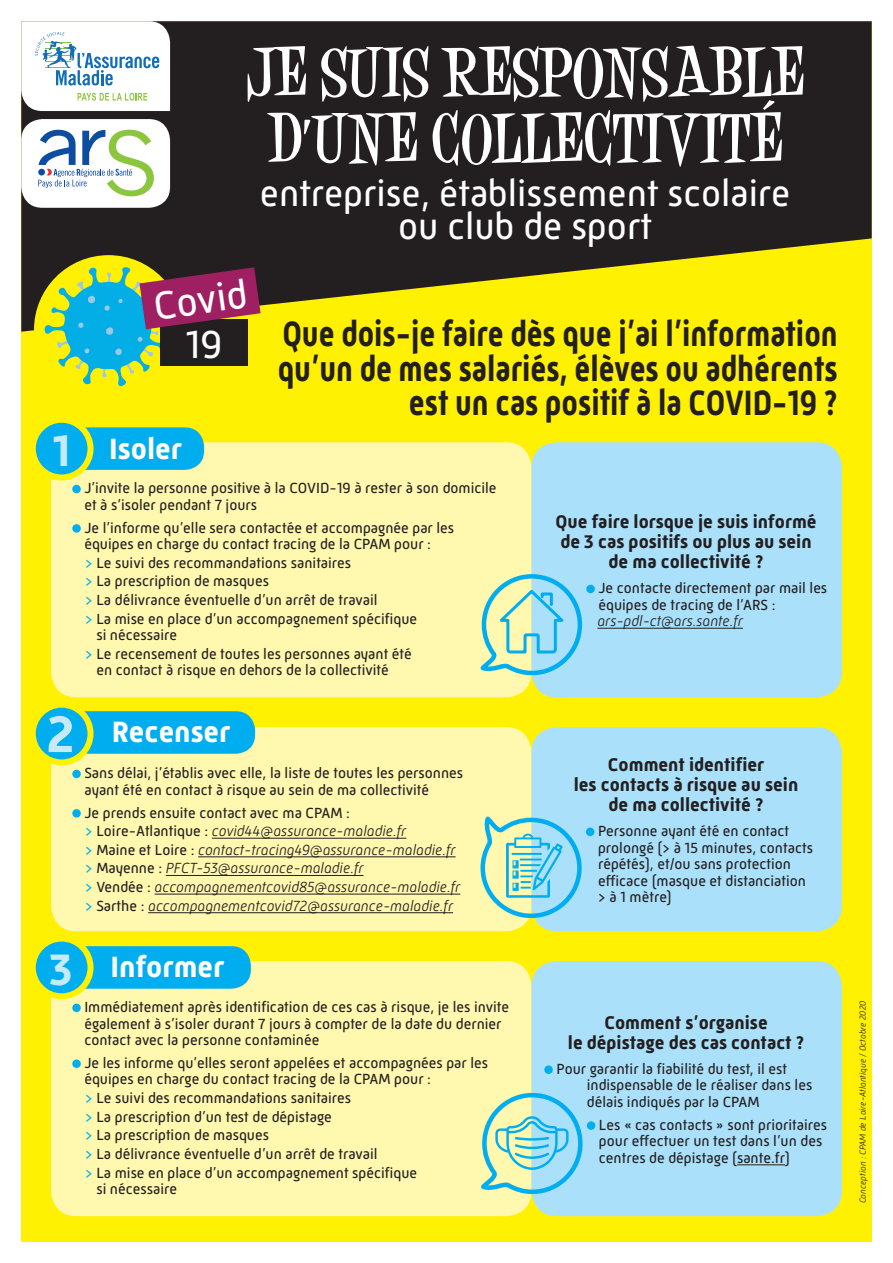
<style>
.page{position:relative;width:893px;height:1263px;background:#fff}
.page>*{position:absolute;margin:0;border:0;box-sizing:border-box;transform-origin:0 0}
.t1{font:700 52.5px/66px "Desigers";color:#fff;text-align:center}
.t2{font:39.9px "Mic 32 New";color:#fff}
.t3{font:37.5px/33px "Mic 32 New";color:#fff;text-align:center}
.t4{font:700 36px/34.5px "Mic 32 New";color:#231f20;text-align:right;scale:.85 1}
.t5{font:700 30px "Mic 32 New";color:#fff}
.t6{font:700 18.75px/20.2px "Mic 32 New";color:#231f20;text-align:center}
.t7{font:15px/16.5px "Mic 32 New";color:#231f20}
.t8{font:italic 300 15px/18.6px "Mic 32 New";color:#231f20}
.t9{font:italic 300 9px "Mic 32 New";color:#231f20}
.s1{font-size:45px;color:#c6eafa}
.s2{color:#00aeef}
.s3{font-size:52.5px;color:#c6eafa}
.s4{font-weight:400;font-style:normal}
.s5{font-weight:400;font-style:normal;color:#00aeef}
</style>
<div class="page">
<div style="left:21px;top:21px;width:851px;height:1221px;background:#fff101"></div>
<svg style="left:21px;top:21px;width:851px;height:311px;fill:#231f20"></svg>
<div style="left:34px;top:255px;width:149px;height:149px;background:#fff101;border-radius:50%"></div>
<svg style="left:45px;top:267px;width:216px;height:119px"></svg>
<div style="left:51px;top:442px;width:480px;height:255px;background:#fff8ae;border-radius:26px"></div>
<div style="left:72px;top:485px;width:9px;height:8px;background:#00aeef;border-radius:50%"></div>
<div style="left:72px;top:524px;width:9px;height:9px;background:#00aeef;border-radius:50%"></div>
<div style="left:51px;top:961px;width:480px;height:255px;background:#fff8ae;border-radius:26px"></div>
<svg style="left:72px;top:1003px;width:9px;height:9px"></svg>
<div style="left:72px;top:1059px;width:9px;height:9px;background:#00aeef;border-radius:50%"></div>
<div style="left:531px;top:961px;width:311px;height:255px;background:#aae0f9;border-radius:26px"></div>
<hr style="left:737px;top:1164px;width:48px;height:1px;background:#231f20">
<div style="left:544px;top:1065px;width:9px;height:9px;background:#00aeef;border-radius:50%"></div>
<div style="left:587px;top:1121px;width:8px;height:9px;background:#00aeef;border-radius:50%"></div>
<svg style="left:481px;top:1091px;width:102px;height:105px"></svg>
<svg style="left:21px;top:21px;width:149px;height:90px;background:#e2ecef"></svg>
<div style="left:51px;top:727px;width:480px;height:204px;background:#fff8ae;border-radius:26px"></div>
<hr style="left:212px;top:838px;width:194px;height:1px;background:#231f20">
<hr style="left:198px;top:856px;width:258px;height:1px;background:#231f20">
<hr style="left:166px;top:875px;width:197px;height:1px;background:#231f20">
<hr style="left:155px;top:894px;width:305px;height:1px;background:#231f20">
<hr style="left:148px;top:912px;width:305px;height:1px;background:#231f20">
<div style="left:72px;top:770px;width:9px;height:8px;background:#00aeef;border-radius:50%"></div>
<div style="left:72px;top:809px;width:9px;height:8px;background:#00aeef;border-radius:50%"></div>
<div style="left:531px;top:727px;width:311px;height:204px;background:#aae0f9;border-radius:26px"></div>
<div style="left:586px;top:828px;width:8px;height:8px;background:#00aeef;border-radius:50%"></div>
<div style="left:531px;top:442px;width:311px;height:255px;background:#aae0f9;border-radius:26px"></div>
<hr style="left:597px;top:628px;width:146px;height:1px;background:#231f20">
<div style="left:586px;top:585px;width:9px;height:8px;background:#00aeef;border-radius:50%"></div>
<div style="left:64px;top:427px;width:140px;height:43px;background:#00aeef;border-radius:20px"></div>
<div style="left:33px;top:420px;width:58px;height:57px;background:#00aeef;border-radius:50%"></div>
<div style="left:30px;top:417px;width:64px;height:63px;border:6px solid #fff101;border-radius:50%"></div>
<div style="left:64px;top:711px;width:191px;height:43px;background:#00aeef;border-radius:20px"></div>
<div style="left:33px;top:705px;width:58px;height:57px;background:#00aeef;border-radius:50%"></div>
<div style="left:30px;top:702px;width:64px;height:63px;border:6px solid #fff101;border-radius:50%"></div>
<div style="left:64px;top:946px;width:187px;height:43px;background:#00aeef;border-radius:20px"></div>
<div style="left:33px;top:938px;width:58px;height:58px;background:#00aeef;border-radius:50%"></div>
<div style="left:30px;top:935px;width:64px;height:64px;border:6px solid #fff101;border-radius:50%"></div>
<div style="left:21px;top:119px;width:149px;height:89px;background:#fff;border-radius:21px"></div>
<svg style="left:38px;top:130px;width:116px;height:66px"></svg>
<svg style="left:480px;top:572px;width:103px;height:105px"></svg>
<svg style="left:480px;top:810px;width:102px;height:110px"></svg>
<h1 class="t1" style="left:246px;top:39px;width:559px">JE SUIS RESPONSABLE<br>D’UNE COLLECTIVITÉ</h1>
<h3 class="t3" style="left:260px;top:176px;width:532px">entreprise, établissement scolaire ou club de sport</h3>
<h2 class="t2" style="left:151px;top:284px;width:95px;rotate:-8deg">Covid</h2>
<h2 class="t2" style="left:185px;top:321px;width:39px">19</h2>
<h3 class="t5" style="left:52px;top:431px;width:131px"><span class="s1">1</span> Isoler</h3>
<h3 class="t4" style="left:278px;top:317px;width:660px">Que dois-je faire dès que j’ai l’information qu’un de mes salariés, élèves ou adhérents est un cas positif à la COVID-19 ?</h3>
<p class="t7" style="left:84px;top:480px;width:414px">J’invite la personne positive à la COVID-19 à rester à son domicile et à s’isoler pendant 7 jours</p>
<p class="t7" style="left:84px;top:519px;width:371px">Je l’informe qu’elle sera contactée et accompagnée par les équipes en charge du contact tracing de la CPAM pour :</p>
<p class="t7" style="left:85px;top:553px;width:334px;line-height:18.6px"><span class="s2">&gt;</span> Le suivi des recommandations sanitaires<br><span class="s2">&gt;</span> La prescription de masques<br><span class="s2">&gt;</span> La délivrance éventuelle d’un arrêt de travail<br><span class="s2">&gt;</span> La mise en place d’un accompagnement spécifique</p>
<p class="t7" style="left:85px;top:626px;width:328px;line-height:18.6px;text-indent:11px">si nécessaire<br><span class="s2">&gt;</span> Le recensement de toutes les personnes ayant été</p>
<p class="t7" style="left:96px;top:662px;width:294px">en contact à risque en dehors de la collectivité</p>
<h3 class="t5" style="left:47px;top:715px;width:185px"><span class="s3">2</span> Recenser</h3>
<p class="t7" style="left:84px;top:765px;width:380px">Sans délai, j’établis avec elle, la liste de toutes les personnes ayant été en contact à risque au sein de ma collectivité</p>
<p class="t8" style="left:84px;top:803px;width:377px"><span class="s4">Je prends ensuite contact avec ma CPAM :<br></span><span class="s5">&gt;</span> <span class="s4">Loire-Atlantique :</span> covid44@assurance-maladie.fr<br><span class="s5">&gt;</span> <span class="s4">Maine et Loire :</span> contact-tracing49@assurance-maladie.fr <span class="s5">&gt;</span> <span class="s4">Mayenne :</span> PFCT-53@assurance-maladie.fr<br><span class="s5">&gt;</span> <span class="s4">Vendée :</span> accompagnementcovid85@assurance-maladie.fr <span class="s5">&gt;</span> <span class="s4">Sarthe :</span> accompagnementcovid72@assurance-maladie.fr</p>
<h3 class="t5" style="left:50px;top:950px;width:176px"><span class="s1">3</span> Informer</h3>
<p class="t7" style="left:84px;top:999px;width:426px">Immédiatement après identification de ces cas à risque, je les invite également à s’isoler durant 7 jours à compter de la date du dernier contact avec la personne contaminée</p>
<p class="t7" style="left:84px;top:1054px;width:405px">Je les informe qu’elles seront appelées et accompagnées par les équipes en charge du contact tracing de la CPAM pour :</p>
<p class="t7" style="left:85px;top:1089px;width:334px;line-height:18.6px"><span class="s2">&gt;</span> Le suivi des recommandations sanitaires<br><span class="s2">&gt;</span> La prescription d’un test de dépistage<br><span class="s2">&gt;</span> La prescription de masques<br><span class="s2">&gt;</span> La délivrance éventuelle d’un arrêt de travail<br><span class="s2">&gt;</span> La mise en place d’un accompagnement spécifique</p>
<p class="t7" style="left:96px;top:1181px;width:82px">si nécessaire</p>
<p class="t6" style="left:555px;top:511px;width:263px">Que faire lorsque je suis informé de 3 cas positifs ou plus au sein de ma collectivité ?</p>
<p class="t7" style="left:598px;top:580px;width:230px">Je contacte directement par mail les équipes de tracing de l’ARS :</p>
<p class="t8" style="left:597px;top:612px;width:147px">ars-pdl-ct@ars.sante.fr</p>
<p class="t6" style="left:574px;top:754px;width:226px">Comment identifier<br>les contacts à risque au sein de ma collectivité ?</p>
<p class="t7" style="left:598px;top:823px;width:216px">Personne ayant été en contact prolongé (&gt; à 15 minutes, contacts répétés), et/ou sans protection efficace (masque et distanciation &gt; à 1 mètre)</p>
<p class="t6" style="left:568px;top:1012px;width:238px">Comment s’organise<br>le dépistage des cas contact ?</p>
<p class="t7" style="left:587px;top:1060px;width:227px;text-indent:-30px">Pour garantir la fiabilité du test, il est indispensable de le réaliser dans les délais indiqués par la CPAM</p>
<p class="t7" style="left:599px;top:1116px;width:230px">Les « cas contacts » sont prioritaires pour effectuer un test dans l’un des centres de dépistage (sante.fr)</p>
<p class="t9" style="left:858px;top:1203px;width:204px;rotate:-90deg">Conception : CPAM de Loire-Atlantique / Octobre 2020</p>
</div>
